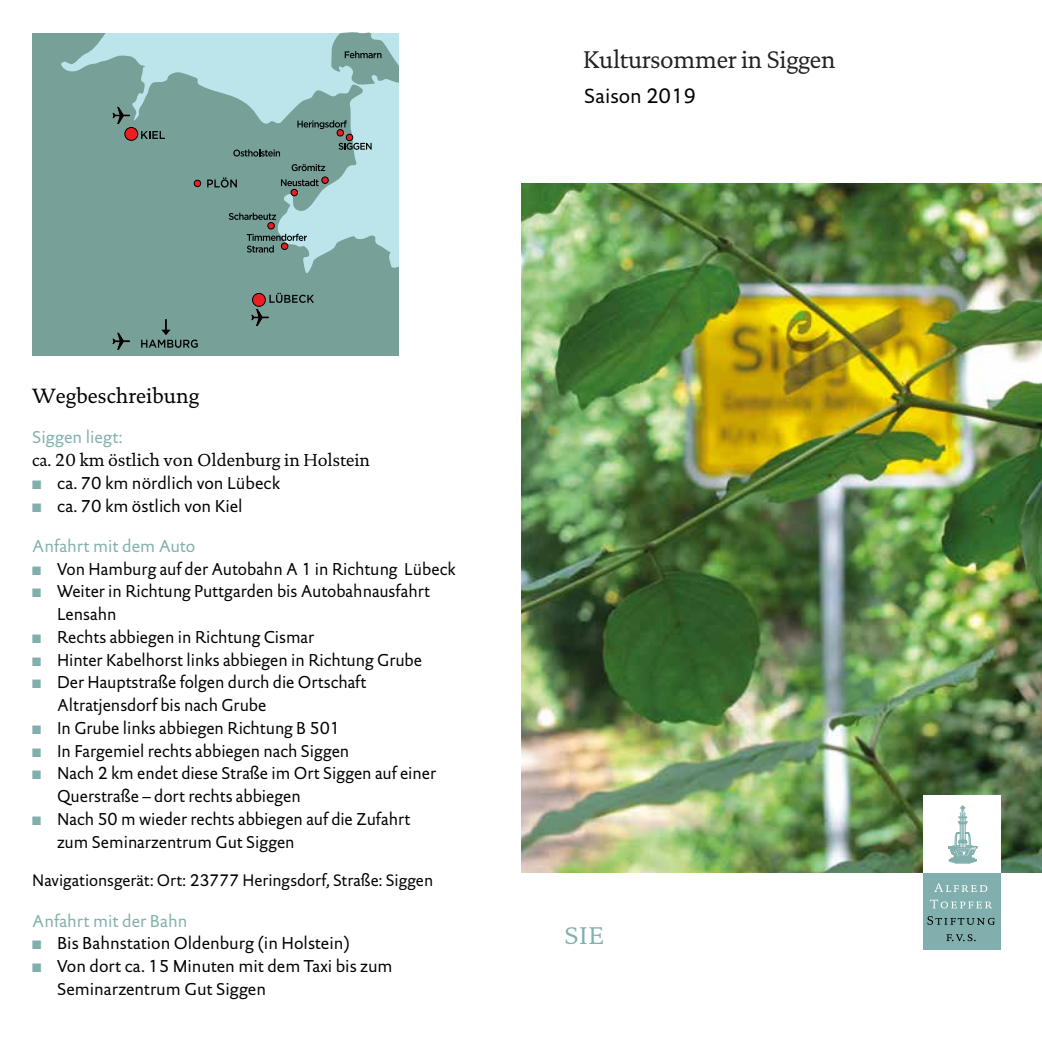
<style>
.page{position:relative;width:1042px;height:1042px;background:#fff}
.page>*{position:absolute;margin:0;border:0;box-sizing:border-box;transform-origin:0 0}
.t1{font:24.5px "DTL Documenta T";letter-spacing:-.01em;color:#20231f}
.t2{font:24.5px "DTL Documenta T";color:#81afae;scale:1.07 1}
.t3{font:21px "DTL Documenta T";color:#000}
.t4{font:21px "DTL Documenta Sans T";color:#000}
.t5{font:17.5px/22.8px "DTL Documenta Sans T";color:#000}
.t6{font:17.5px "DTL Documenta Sans T";color:#81afae}
.t7{font:17.5px "DTL Documenta T";color:#000}
.t8{font:16.97px "DTL Documenta Sans T";color:#000}
.s1{color:#81afae}
</style>
<div class="page">
<img style="left:521px;top:184px;width:521px;height:689px">
<svg style="left:32px;top:33px;width:366px;height:323px;background:#86afab"></svg>
<svg style="left:141px;top:131px;width:24px;height:8px"></svg>
<svg style="left:112px;top:107px;width:18px;height:17px"></svg>
<svg style="left:251px;top:309px;width:18px;height:17px"></svg>
<div style="left:125px;top:127px;width:13px;height:13px;background:#ed1d24;border-radius:50%"></div>
<div style="left:125px;top:127px;width:13px;height:14px;border:1px solid #000;border-radius:50%"></div>
<svg style="left:207px;top:177px;width:30px;height:11px"></svg>
<svg style="left:233px;top:149px;width:47px;height:8px"></svg>
<svg style="left:269px;top:293px;width:45px;height:10px"></svg>
<svg style="left:330px;top:32px;width:68px;height:53px;background:#89b0ad"></svg>
<div style="left:194px;top:180px;width:7px;height:7px;background:#ed1d24;border-radius:50%"></div>
<div style="left:194px;top:180px;width:7px;height:7px;border:1px solid #000;border-radius:50%"></div>
<div style="left:252px;top:293px;width:13px;height:13px;background:#ed1d24;border-radius:50%"></div>
<div style="left:252px;top:293px;width:14px;height:14px;border:1px solid #000;border-radius:50%"></div>
<div style="left:291px;top:189px;width:6px;height:7px;background:#ed1d24;border-radius:50%"></div>
<div style="left:291px;top:189px;width:7px;height:7px;border:1px solid #000;border-radius:50%"></div>
<svg style="left:229px;top:213px;width:78px;height:39px;background:#799a98"></svg>
<div style="left:268px;top:222px;width:7px;height:7px;border:1px solid #000;border-radius:50%"></div>
<svg style="left:281px;top:177px;width:47px;height:9px"></svg>
<div style="left:321px;top:177px;width:7px;height:7px;border:1px solid #000;border-radius:50%"></div>
<div style="left:346px;top:134px;width:7px;height:7px;background:#ed1d24;border-radius:50%"></div>
<div style="left:346px;top:134px;width:7px;height:7px;border:1px solid #000;border-radius:50%"></div>
<svg style="left:292px;top:164px;width:33px;height:7px"></svg>
<svg style="left:297px;top:120px;width:50px;height:16px"></svg>
<svg style="left:338px;top:143px;width:34px;height:7px"></svg>
<svg style="left:112px;top:333px;width:18px;height:17px"></svg>
<svg style="left:141px;top:319px;width:57px;height:29px;background:#658882"></svg>
<div style="left:923px;top:873px;width:77px;height:77px;background:#81afae"></div>
<svg style="left:946px;top:934px;width:29px;height:7px"></svg>
<svg style="left:927px;top:916px;width:68px;height:9px"></svg>
<svg style="left:930px;top:899px;width:62px;height:9px"></svg>
<svg style="left:934px;top:883px;width:53px;height:9px"></svg>
<div style="left:923px;top:795px;width:77px;height:78px;background:#fff"></div>
<svg style="left:948px;top:805px;width:29px;height:58px"></svg>
<h1 class="t1" style="left:583px;top:46px;width:254px">Kultursommer in Siggen</h1>
<p class="t4" style="left:584px;top:83px;width:113px">Saison 2019</p>
<p class="t3" style="left:32px;top:384px;width:168px">Wegbeschreibung</p>
<p class="t6" style="left:32px;top:427px;width:92px">Siggen liegt:</p>
<p class="t7" style="left:32px;top:450px;width:339px">ca. 20 km östlich von Oldenburg in Holstein</p>
<p class="t5" style="left:32px;top:471px;width:249px"><span class="s1">■</span> ca. 70 km nördlich von Lübeck</p>
<p class="t5" style="left:32px;top:494px;width:212px"><span class="s1">■</span> ca. 70 km östlich von Kiel</p>
<p class="t6" style="left:32px;top:535px;width:165px">Anfahrt mit dem Auto</p>
<p class="t5" style="left:32px;top:557px;width:425px"><span class="s1">■</span> Von Hamburg auf der Autobahn A 1 in Richtung Lübeck</p>
<p class="t5" style="left:57px;top:580px;width:374px;text-indent:-25px"><span class="s1">■</span> Weiter in Richtung Puttgarden bis Autobahnausfahrt<br>Lensahn</p>
<p class="t5" style="left:32px;top:625px;width:283px"><span class="s1">■</span> Rechts abbiegen in Richtung Cismar</p>
<p class="t5" style="left:32px;top:648px;width:391px"><span class="s1">■</span> Hinter Kabelhorst links abbiegen in Richtung Grube</p>
<p class="t5" style="left:57px;top:671px;width:311px;text-indent:-25px"><span class="s1">■</span> Der Hauptstraße folgen durch die Ortschaft<br>Altratjensdorf bis nach Grube</p>
<p class="t5" style="left:32px;top:716px;width:309px"><span class="s1">■</span> In Grube links abbiegen Richtung B 501</p>
<p class="t5" style="left:32px;top:739px;width:319px"><span class="s1">■</span> In Fargemiel rechts abbiegen nach Siggen</p>
<p class="t5" style="left:57px;top:762px;width:380px;text-indent:-25px"><span class="s1">■</span> Nach 2 km endet diese Straße im Ort Siggen auf einer<br>Querstraße – dort rechts abbiegen</p>
<p class="t5" style="left:57px;top:807px;width:355px;text-indent:-25px"><span class="s1">■</span> Nach 50 m wieder rechts abbiegen auf die Zufahrt zum Seminarzentrum Gut Siggen</p>
<p class="t8" style="left:32px;top:870px;width:402px">Navigationsgerät: Ort: 23777 Heringsdorf, Straße: Siggen</p>
<p class="t6" style="left:32px;top:910px;width:157px">Anfahrt mit der Bahn</p>
<p class="t5" style="left:32px;top:931px;width:319px"><span class="s1">■</span> Bis Bahnstation Oldenburg (in Holstein)</p>
<p class="t5" style="left:57px;top:954px;width:337px;text-indent:-25px"><span class="s1">■</span> Von dort ca. 15 Minuten mit dem Taxi bis zum<br>Seminarzentrum Gut Siggen</p>
<h1 class="t2" style="left:564px;top:921px;width:38px">SIE</h1>
</div>
